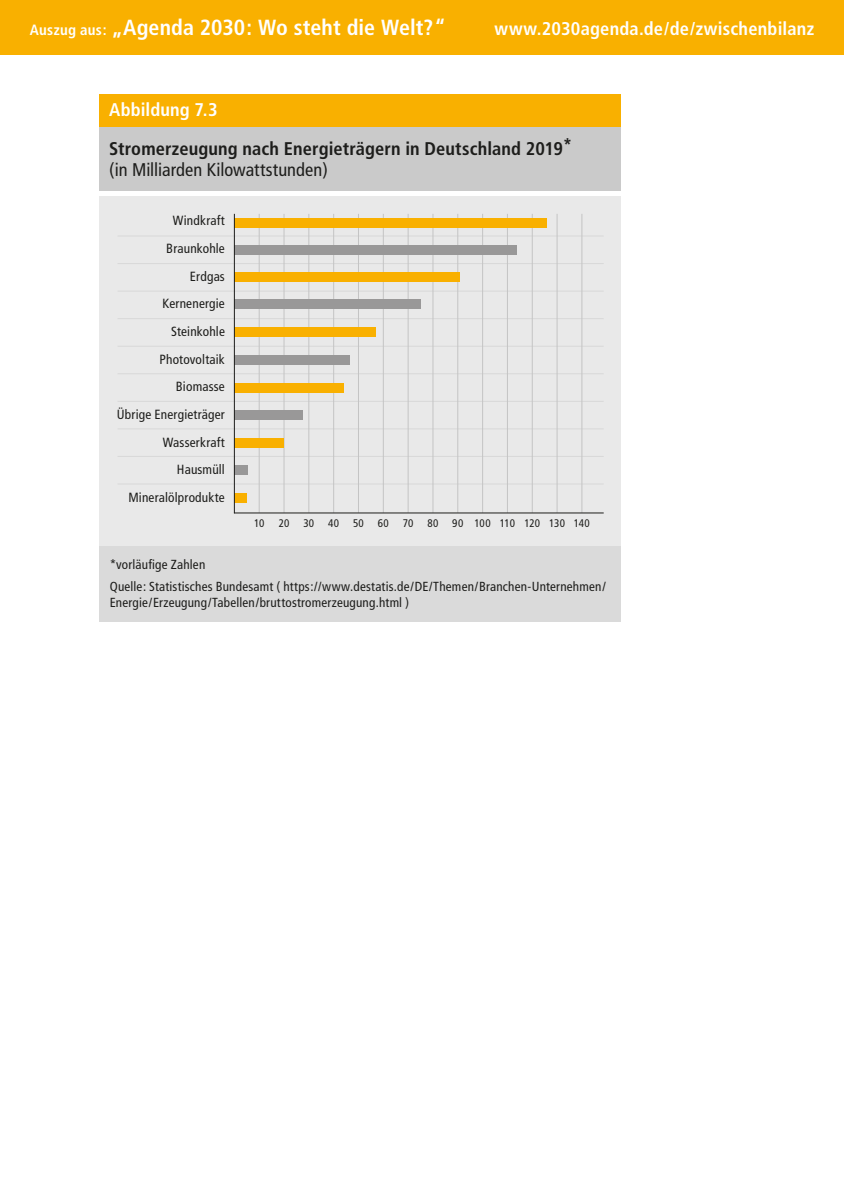
<style>
.page{position:relative;width:844px;height:1201px;background:#fff}
.page>*{position:absolute;margin:0;border:0;box-sizing:border-box;transform-origin:0 0}
.t1{font:700 condensed 21.88px "Frutiger";letter-spacing:.005em;color:#fff}
.t2{font:700 condensed 18.38px "Frutiger";letter-spacing:.005em;color:#1d1d1b}
.t3{font:700 condensed 18.38px "Frutiger";letter-spacing:.01em;color:#fff}
.t4{font:condensed 18.38px "Frutiger";color:#1d1d1b}
.t5{font:condensed 13.3px/27.7px "Frutiger";letter-spacing:.015em;color:#1d1d1b;text-align:right}
.t6{font:condensed 13.12px/21.5px "Frutiger";letter-spacing:.015em;color:#1d1d1b}
.t7{font:condensed 11.03px "Frutiger";letter-spacing:-.02em;color:#1d1d1b}
.t8{font:condensed 11.03px "Frutiger";letter-spacing:.01em;color:#1d1d1b}
.s1{font-size:14.88px}
</style>
<div class="page">
<div style="left:0;top:0;width:843px;height:55px;background:#f9b000"></div>
<div style="left:99px;top:126px;width:521px;height:65px;background:#cacaca"></div>
<div style="left:99px;top:196px;width:521px;height:383px;background:#e9e9e9"></div>
<div style="left:99px;top:546px;width:521px;height:76px;background:#dadada"></div>
<div style="left:99px;top:94px;width:521px;height:32px;background:#f9b000"></div>
<hr style="left:117px;top:483px;width:486px;height:1px;background:#d8d8d8">
<hr style="left:117px;top:456px;width:486px;height:1px;background:#d8d8d8">
<hr style="left:117px;top:428px;width:486px;height:1px;background:#d8d8d8">
<hr style="left:117px;top:401px;width:486px;height:1px;background:#d8d8d8">
<hr style="left:117px;top:373px;width:486px;height:1px;background:#d8d8d8">
<hr style="left:117px;top:346px;width:486px;height:1px;background:#d8d8d8">
<hr style="left:117px;top:318px;width:486px;height:1px;background:#d8d8d8">
<hr style="left:117px;top:291px;width:486px;height:1px;background:#d8d8d8">
<hr style="left:117px;top:263px;width:486px;height:1px;background:#d8d8d8">
<hr style="left:117px;top:235px;width:486px;height:1px;background:#d8d8d8">
<hr style="left:259px;top:214px;width:1px;height:299px;background:#c4c4c4">
<hr style="left:283px;top:214px;width:1px;height:299px;background:#c4c4c4">
<hr style="left:308px;top:214px;width:1px;height:299px;background:#c4c4c4">
<hr style="left:333px;top:214px;width:1px;height:299px;background:#c4c4c4">
<hr style="left:358px;top:214px;width:1px;height:299px;background:#c4c4c4">
<hr style="left:383px;top:214px;width:1px;height:299px;background:#c4c4c4">
<hr style="left:407px;top:214px;width:1px;height:299px;background:#c4c4c4">
<hr style="left:432px;top:214px;width:1px;height:299px;background:#c4c4c4">
<hr style="left:457px;top:214px;width:1px;height:299px;background:#c4c4c4">
<hr style="left:482px;top:214px;width:1px;height:299px;background:#c4c4c4">
<hr style="left:507px;top:214px;width:1px;height:299px;background:#c4c4c4">
<hr style="left:531px;top:214px;width:1px;height:299px;background:#c4c4c4">
<hr style="left:556px;top:214px;width:1px;height:299px;background:#c4c4c4">
<hr style="left:581px;top:214px;width:1px;height:299px;background:#c4c4c4">
<hr style="left:234px;top:512px;width:369px;height:1px;background:#1d1d1b">
<div style="left:234px;top:493px;width:12px;height:10px;background:#f9b000"></div>
<div style="left:234px;top:465px;width:14px;height:10px;background:#999898"></div>
<div style="left:234px;top:410px;width:69px;height:10px;background:#999898"></div>
<div style="left:234px;top:437px;width:50px;height:10px;background:#f9b000"></div>
<div style="left:234px;top:382px;width:109px;height:10px;background:#f9b000"></div>
<div style="left:234px;top:355px;width:115px;height:10px;background:#999898"></div>
<div style="left:234px;top:327px;width:141px;height:10px;background:#f9b000"></div>
<div style="left:234px;top:299px;width:186px;height:10px;background:#999898"></div>
<div style="left:234px;top:245px;width:283px;height:10px;background:#999898"></div>
<div style="left:234px;top:272px;width:226px;height:10px;background:#f9b000"></div>
<div style="left:234px;top:218px;width:313px;height:10px;background:#f9b000"></div>
<hr style="left:234px;top:214px;width:1px;height:299px;background:#1d1d1b">
<h1 class="t1" style="left:30px;top:14px;width:417px"><span class="s1">Auszug aus:</span> „Agenda 2030: Wo steht die Welt?“</h1>
<h2 class="t3" style="left:494px;top:18px;width:321px">www.2030agenda.de/de/zwischenbilanz</h2>
<h2 class="t3" style="left:109px;top:98px;width:110px">Abbildung 7.3</h2>
<h2 class="t2" style="left:109px;top:137px;width:464px">Stromerzeugung nach Energieträgern in Deutschland 2019*</h2>
<h2 class="t4" style="left:109px;top:159px;width:220px">(in Milliarden Kilowattstunden)</h2>
<p class="t5" style="left:117px;top:207px;width:109px">Windkraft<br>Braunkohle<br>Erdgas<br>Kernenergie<br>Steinkohle<br>Photovoltaik<br>Biomasse<br>Übrige Energieträger<br>Wasserkraft<br>Hausmüll<br>Mineralölprodukte</p>
<p class="t8" style="left:254px;top:517px;width:12px">10</p>
<p class="t8" style="left:278px;top:517px;width:12px">20</p>
<p class="t8" style="left:303px;top:517px;width:12px">30</p>
<p class="t8" style="left:328px;top:517px;width:13px">40</p>
<p class="t8" style="left:353px;top:517px;width:12px">50</p>
<p class="t8" style="left:378px;top:517px;width:12px">60</p>
<p class="t8" style="left:402px;top:517px;width:12px">70</p>
<p class="t8" style="left:427px;top:517px;width:12px">80</p>
<p class="t7" style="left:452px;top:517px;width:139px">90 100 110 120 130 140</p>
<p class="t6" style="left:110px;top:553px;width:497px">*vorläufige Zahlen<br>Quelle: Statistisches Bundesamt ( https://www.destatis.de/DE/Themen/Branchen-Unternehmen/</p>
<p class="t6" style="left:110px;top:592px;width:301px">Energie/Erzeugung/Tabellen/bruttostromerzeugung.html )</p>
</div>
